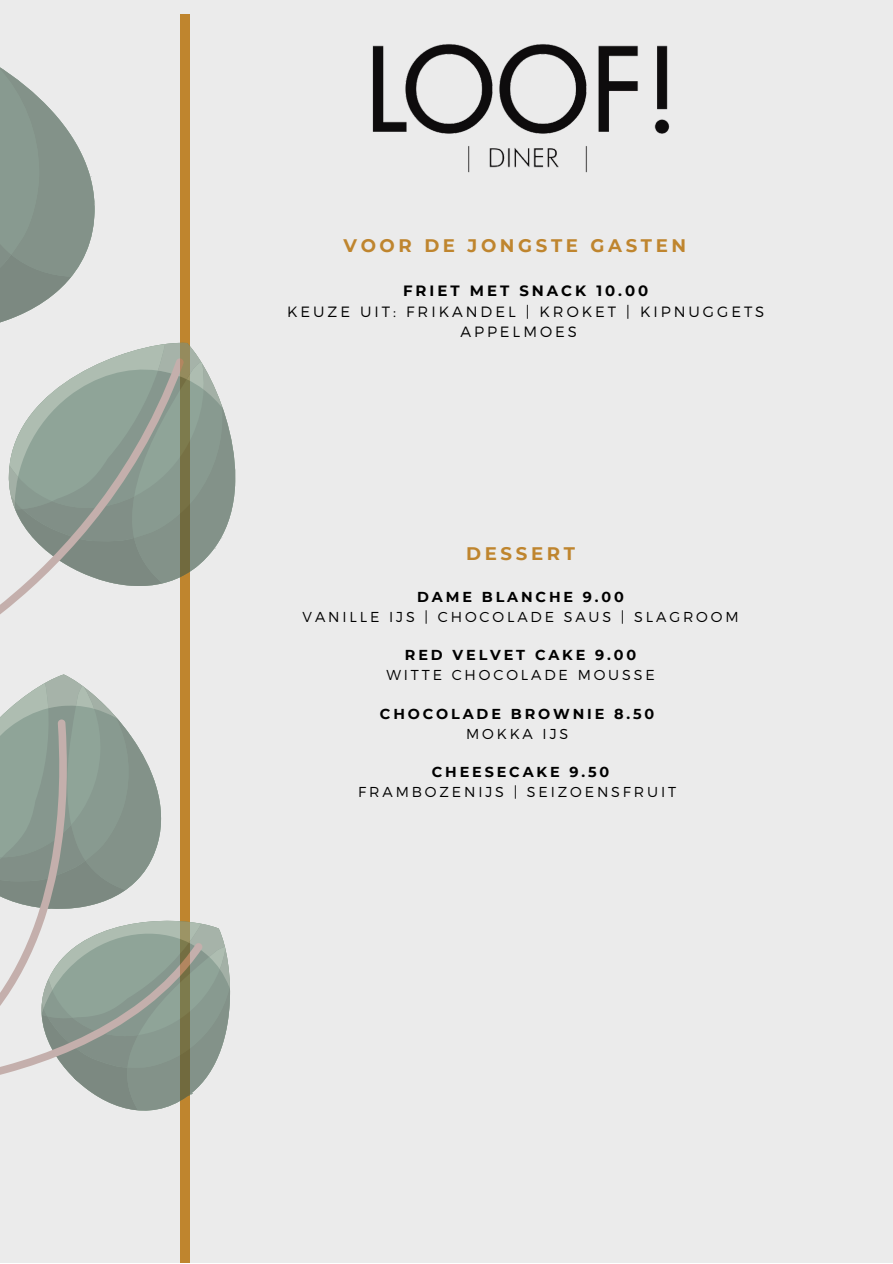
<style>
.page{position:relative;width:893px;height:1264px;background:#fff}
.page>*{position:absolute;margin:0;border:0;box-sizing:border-box;transform-origin:0 0}
.t1{font:700 18.15px "Montserrat";letter-spacing:.2em;color:#bf852e}
.t2{font:300 14.85px "Montserrat";letter-spacing:.2em;color:#000}
.t3{font:700 14.85px "Montserrat";letter-spacing:.2em;color:#000}
.t4{font:300 14.4px "Montserrat";letter-spacing:.2em;color:#000}
.t5{font:700 14.4px "Montserrat";letter-spacing:.2em;color:#000}
</style>
<div class="page">
<div style="left:0;top:0;width:892px;height:1262px;background:#ebebeb"></div>
<svg style="left:0;top:58px;width:197px;height:1204px"></svg>
<svg style="left:0;top:356px;width:236px;height:290px"></svg>
<svg style="left:0;top:663px;width:197px;height:54px"></svg>
<svg style="left:0;top:717px;width:231px;height:499px"></svg>
<svg style="left:0;top:898px;width:211px;height:242px"></svg>
<img style="left:372px;top:44px;width:298px;height:129px">
<p class="t1" style="left:343px;top:235px;width:344px">VOOR DE JONGSTE GASTEN</p>
<p class="t3" style="left:403px;top:281px;width:247px">FRIET MET SNACK 10.00</p>
<p class="t2" style="left:287px;top:302px;width:478px">KEUZE UIT: FRIKANDEL | KROKET | KIPNUGGETS</p>
<p class="t2" style="left:460px;top:322px;width:118px">APPELMOES</p>
<p class="t1" style="left:466px;top:542px;width:110px">DESSERT</p>
<p class="t5" style="left:417px;top:587px;width:208px">DAME BLANCHE 9.00</p>
<p class="t4" style="left:302px;top:607px;width:437px">VANILLE IJS | CHOCOLADE SAUS | SLAGROOM</p>
<p class="t5" style="left:405px;top:646px;width:233px">RED VELVET CAKE 9.00</p>
<p class="t4" style="left:386px;top:665px;width:270px">WITTE CHOCOLADE MOUSSE</p>
<p class="t5" style="left:380px;top:704px;width:276px">CHOCOLADE BROWNIE 8.50</p>
<p class="t4" style="left:466px;top:724px;width:104px">MOKKA IJS</p>
<p class="t5" style="left:432px;top:763px;width:179px">CHEESECAKE 9.50</p>
<p class="t4" style="left:358px;top:782px;width:319px">FRAMBOZENIJS | SEIZOENSFRUIT</p>
</div>
